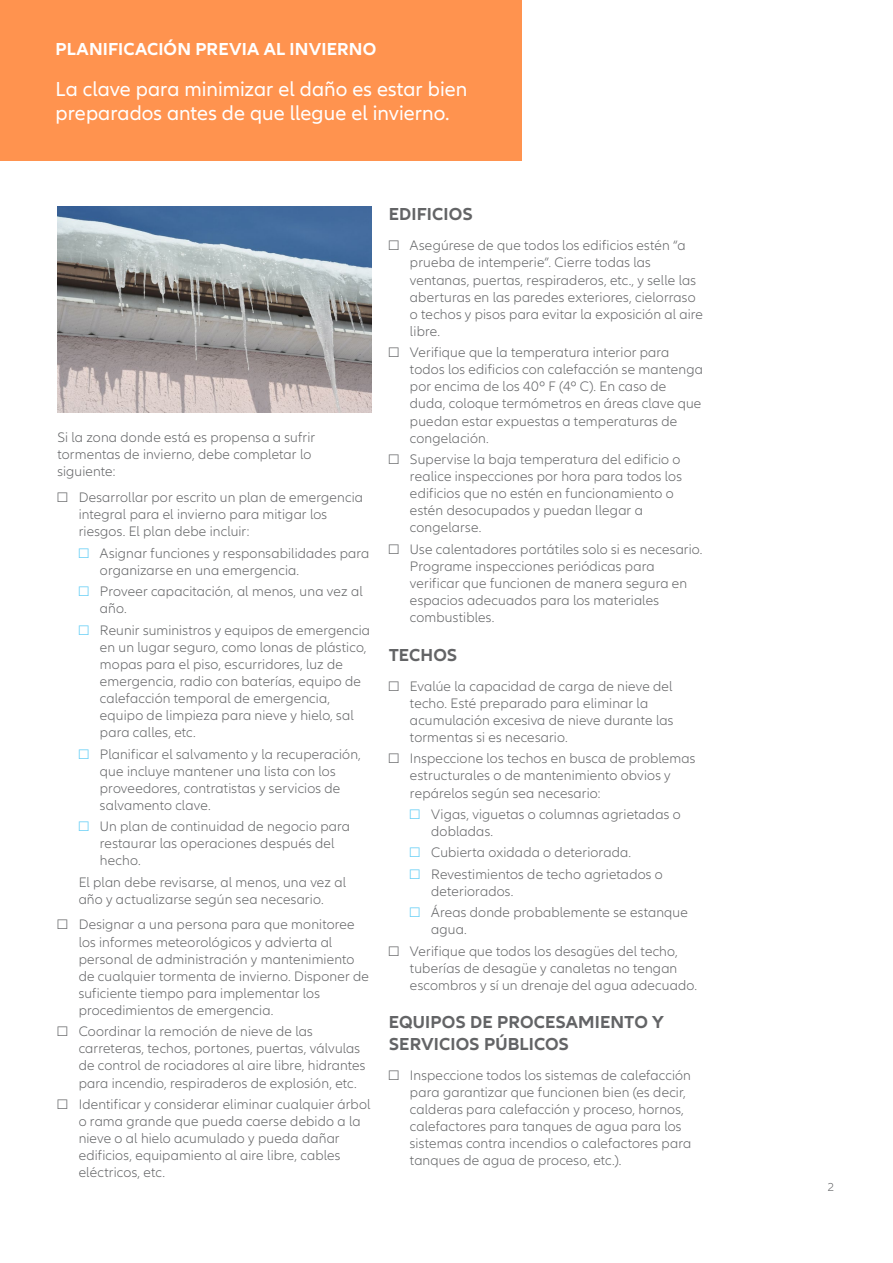
<style>
.page{position:relative;width:893px;height:1263px;background:#fff}
.page>*{position:absolute;margin:0;border:0;box-sizing:border-box;transform-origin:0 0}
.t1{font:21px/24px "Allianz Neo";color:#fff}
.t2{font:700 18px/21.6px "Allianz Neo";letter-spacing:.005em;color:#636466}
.t3{font:700 18px "Allianz Neo";letter-spacing:.01em;color:#fff}
.t4{font:300 14.25px/17.1px "Allianz Neo";letter-spacing:.01em;color:#636466}
.t5{font:300 12px "Allianz Neo";color:#636466}
.s1{color:#5bcbf5}
</style>
<div class="page">
<img style="left:57px;top:207px;width:315px;height:206px">
<div style="left:0;top:0;width:521px;height:161px;background:#ff934f"></div>
<p class="t3" style="left:56px;top:38px;width:322px">PLANIFICACIÓN PREVIA AL INVIERNO</p>
<h1 class="t1" style="left:56px;top:77px;width:413px">La clave para minimizar el daño es estar bien preparados antes de que llegue el invierno.</h1>
<p class="t4" style="left:57px;top:429px;width:259px">Si la zona donde está es propensa a sufrir tormentas de invierno, debe completar lo siguiente:</p>
<p class="t4" style="left:79px;top:489px;width:286px;text-indent:-21px">☐ Desarrollar por escrito un plan de emergencia integral para el invierno para mitigar los riesgos. El plan debe incluir:</p>
<p class="t4" style="left:100px;top:545px;width:271px;text-indent:-21px"><span class="s1">☐</span> Asignar funciones y responsabilidades para organizarse en una emergencia.</p>
<p class="t4" style="left:100px;top:583px;width:264px;text-indent:-21px"><span class="s1">☐</span> Proveer capacitación, al menos, una vez al año.</p>
<p class="t4" style="left:100px;top:622px;width:272px;text-indent:-21px"><span class="s1">☐</span> Reunir suministros y equipos de emergencia en un lugar seguro, como lonas de plástico, mopas para el piso, escurridores, luz de emergencia, radio con baterías, equipo de calefacción temporal de emergencia, equipo de limpieza para nieve y hielo, sal para calles, etc.</p>
<p class="t4" style="left:100px;top:746px;width:262px;text-indent:-21px"><span class="s1">☐</span> Planificar el salvamento y la recuperación, que incluye mantener una lista con los proveedores, contratistas y servicios de salvamento clave.</p>
<p class="t4" style="left:100px;top:818px;width:252px;text-indent:-21px"><span class="s1">☐</span> Un plan de continuidad de negocio para restaurar las operaciones después del hecho.</p>
<p class="t4" style="left:79px;top:874px;width:269px">El plan debe revisarse, al menos, una vez al año y actualizarse según sea necesario.</p>
<p class="t4" style="left:79px;top:916px;width:292px;text-indent:-21px">☐ Designar a una persona para que monitoree los informes meteorológicos y advierta al personal de administración y mantenimiento de cualquier tormenta de invierno. Disponer de suficiente tiempo para implementar los procedimientos de emergencia.</p>
<p class="t4" style="left:79px;top:1023px;width:288px;text-indent:-21px">☐ Coordinar la remoción de nieve de las carreteras, techos, portones, puertas, válvulas de control de rociadores al aire libre, hidrantes para incendio, respiraderos de explosión, etc.</p>
<p class="t4" style="left:79px;top:1096px;width:293px;text-indent:-21px">☐ Identificar y considerar eliminar cualquier árbol o rama grande que pueda caerse debido a la nieve o al hielo acumulado y pueda dañar edificios, equipamiento al aire libre, cables eléctricos, etc.</p>
<p class="t2" style="left:389px;top:204px;width:85px">EDIFICIOS</p>
<p class="t4" style="left:410px;top:237px;width:295px;text-indent:-21px">☐ Asegúrese de que todos los edificios estén “a prueba de intemperie”. Cierre todas las ventanas, puertas, respiraderos, etc., y selle las aberturas en las paredes exteriores, cielorraso o techos y pisos para evitar la exposición al aire libre.</p>
<p class="t4" style="left:410px;top:344px;width:295px;text-indent:-21px">☐ Verifique que la temperatura interior para todos los edificios con calefacción se mantenga por encima de los 40º F (4º C). En caso de duda, coloque termómetros en áreas clave que puedan estar expuestas a temperaturas de congelación.</p>
<p class="t4" style="left:410px;top:451px;width:273px;text-indent:-21px">☐ Supervise la baja temperatura del edificio o realice inspecciones por hora para todos los edificios que no estén en funcionamiento o estén desocupados y puedan llegar a congelarse.</p>
<p class="t4" style="left:410px;top:541px;width:294px;text-indent:-21px">☐ Use calentadores portátiles solo si es necesario.<br>Programe inspecciones periódicas para verificar que funcionen de manera segura en espacios adecuados para los materiales combustibles.</p>
<p class="t2" style="left:389px;top:644px;width:70px">TECHOS</p>
<p class="t4" style="left:410px;top:678px;width:265px;text-indent:-21px">☐ Evalúe la capacidad de carga de nieve del techo. Esté preparado para eliminar la acumulación excesiva de nieve durante las tormentas si es necesario.</p>
<p class="t4" style="left:410px;top:750px;width:287px;text-indent:-21px">☐ Inspeccione los techos en busca de problemas estructurales o de mantenimiento obvios y repárelos según sea necesario:</p>
<p class="t4" style="left:431px;top:806px;width:251px;text-indent:-21px"><span class="s1">☐</span> Vigas, viguetas o columnas agrietadas o dobladas.</p>
<p class="t4" style="left:410px;top:842px;width:254px;line-height:21.3px"><span class="s1">☐</span> Cubierta oxidada o deteriorada.<br><span class="s1">☐</span> Revestimientos de techo agrietados o</p>
<p class="t4" style="left:410px;top:881px;width:279px;line-height:21.3px;text-indent:21px">deteriorados.<br><span class="s1">☐</span> Áreas donde probablemente se estanque</p>
<p class="t4" style="left:389px;top:919px;width:291px;line-height:21.3px;text-indent:43px">agua.<br>☐ Verifique que todos los desagües del techo,</p>
<p class="t4" style="left:410px;top:960px;width:289px">tuberías de desagüe y canaletas no tengan escombros y sí un drenaje del agua adecuado.</p>
<p class="t2" style="left:389px;top:1012px;width:277px">EQUIPOS DE PROCESAMIENTO Y<br>SERVICIOS PÚBLICOS</p>
<p class="t4" style="left:410px;top:1067px;width:283px;text-indent:-21px">☐ Inspeccione todos los sistemas de calefacción para garantizar que funcionen bien (es decir, calderas para calefacción y proceso, hornos, calefactores para tanques de agua para los sistemas contra incendios o calefactores para tanques de agua de proceso, etc.).</p>
<p class="t5" style="left:828px;top:1180px;width:8px">2</p>
</div>
